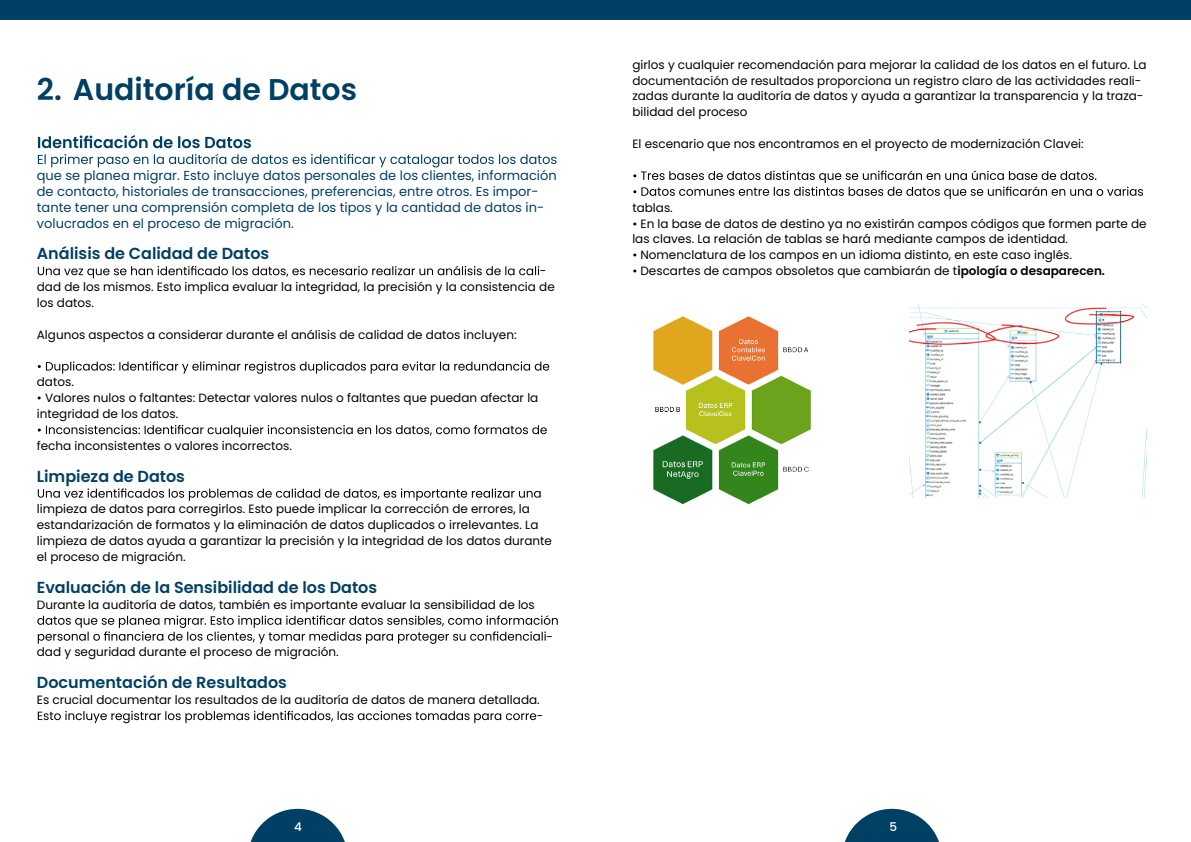
<style>
.page{position:relative;width:1191px;height:842px;background:#fff}
.page>*{position:absolute;margin:0;border:0;box-sizing:border-box;transform-origin:0 0}
.t1{font:600 30px "Poppins";color:#004064}
.t2{font:600 16px "Poppins";color:#004064}
.t3{font:13px/15.9px "Poppins";color:#004064}
.t4{font:12px/15.9px "Poppins";color:#000}
.t5{font:500 12px "Poppins";color:#fff}
.s1{font-weight:600}
</style>
<div class="page">
<svg style="left:844px;top:809px;width:95px;height:33px"></svg>
<svg style="left:250px;top:809px;width:95px;height:33px"></svg>
<div style="left:595px;top:0;width:596px;height:19px;background:#004064"></div>
<div style="left:0;top:0;width:595px;height:19px;background:#004064"></div>
<svg style="left:38px;top:135px;width:213px;height:13px"></svg>
<svg style="left:38px;top:154px;width:518px;height:13px"></svg>
<svg style="left:38px;top:266px;width:501px;height:12px"></svg>
<svg style="left:38px;top:361px;width:511px;height:13px"></svg>
<svg style="left:38px;top:425px;width:509px;height:12px"></svg>
<svg style="left:38px;top:488px;width:502px;height:13px"></svg>
<svg style="left:37px;top:615px;width:521px;height:29px"></svg>
<svg style="left:38px;top:711px;width:498px;height:12px"></svg>
<svg style="left:633px;top:170px;width:510px;height:29px"></svg>
<img style="left:653px;top:316px;width:158px;height:188px">
<img style="left:909px;top:305px;width:237px;height:193px">
<h1 class="t1" style="left:37px;top:72px;width:322px">2. Auditoría de Datos</h1>
<p class="t3" style="left:37px;top:167px;width:521px">que se planea migrar. Esto incluye datos personales de los clientes, información de contacto, historiales de transacciones, preferencias, entre otros. Es impor&shy;tante tener una comprensión completa de los tipos y la cantidad de datos in&shy;volucrados en el proceso de migración.</p>
<h2 class="t2" style="left:37px;top:244px;width:234px">Análisis de Calidad de Datos</h2>
<p class="t4" style="left:37px;top:263px;width:519px;text-indent:503px">- dad de los mismos. Esto implica evaluar la integridad, la precisión y la consistencia de los datos.</p>
<p class="t4" style="left:37px;top:327px;width:481px">Algunos aspectos a considerar durante el análisis de calidad de datos incluyen:</p>
<p class="t4" style="left:37px;top:374px;width:39px">datos.</p>
<p class="t4" style="left:37px;top:390px;width:503px">• Valores nulos o faltantes: Detectar valores nulos o faltantes que puedan afectar la integridad de los datos.</p>
<p class="t4" style="left:37px;top:438px;width:257px">fecha inconsistentes o valores incorrectos.</p>
<h2 class="t2" style="left:37px;top:467px;width:150px">Limpieza de Datos</h2>
<p class="t4" style="left:37px;top:501px;width:516px">limpieza de datos para corregirlos. Esto puede implicar la corrección de errores, la estandarización de formatos y la eliminación de datos duplicados o irrelevantes. La limpieza de datos ayuda a garantizar la precisión y la integridad de los datos durante el proceso de migración.</p>
<h2 class="t2" style="left:37px;top:578px;width:342px">Evaluación de la Sensibilidad de los Datos</h2>
<p class="t4" style="left:37px;top:597px;width:499px">Durante la auditoría de datos, también es importante evaluar la sensibilidad de los</p>
<p class="t4" style="left:546px;top:628px;width:8px">-</p>
<p class="t4" style="left:37px;top:644px;width:303px">dad y seguridad durante el proceso de migración.</p>
<h2 class="t2" style="left:37px;top:673px;width:252px">Documentación de Resultados</h2>
<p class="t4" style="left:537px;top:692px;width:8px;text-indent:-500px">Es crucial documentar los resultados de la auditoría de datos de manera detallada. -</p>
<p class="t4" style="left:632px;top:57px;width:516px">girlos y cualquier recomendación para mejorar la calidad de los datos en el futuro. La documentación de resultados proporciona un registro claro de las actividades reali&shy;zadas durante la auditoría de datos y ayuda a garantizar la transparencia y la traza&shy;bilidad del proceso</p>
<p class="t4" style="left:632px;top:136px;width:453px">El escenario que nos encontramos en el proyecto de modernización Clavei:</p>
<p class="t4" style="left:632px;top:200px;width:42px">tablas.</p>
<p class="t4" style="left:632px;top:215px;width:516px">• En la base de datos de destino ya no existirán campos códigos que formen parte de las claves. La relación de tablas se hará mediante campos de identidad.</p>
<p class="t4" style="left:632px;top:247px;width:441px">• Nomenclatura de los campos en un idioma distinto, en este caso inglés.</p>
<p class="t4" style="left:632px;top:263px;width:474px">• Descartes de campos obsoletos que cambiarán de t<span class="s1">ipología o desaparecen.</span></p>
<p class="t5" style="left:294px;top:820px;width:9px">4</p>
<p class="t5" style="left:889px;top:820px;width:9px">5</p>
</div>
